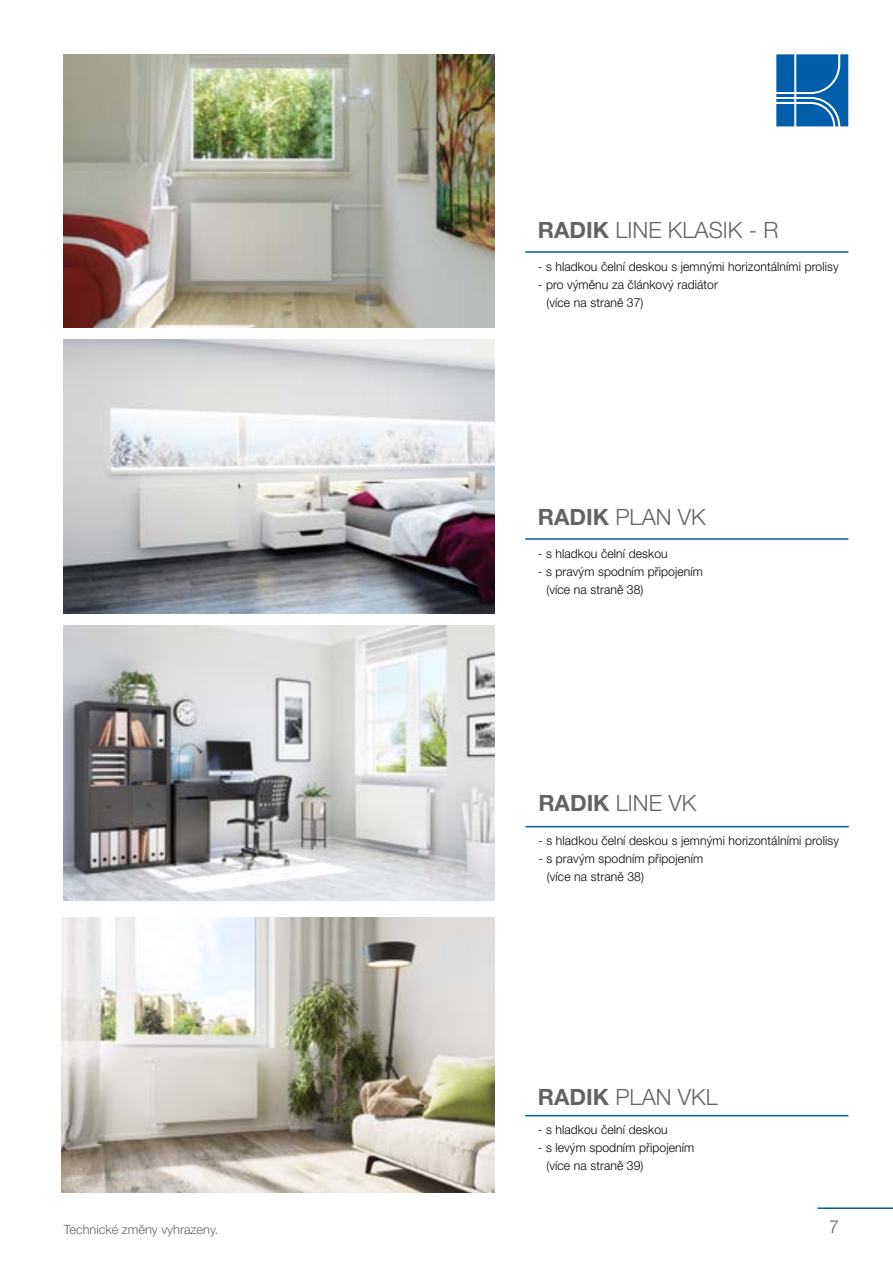
<style>
.page{position:relative;width:893px;height:1263px;background:#fff}
.page>*{position:absolute;margin:0;border:0;box-sizing:border-box;transform-origin:0 0}
.t1{font:300 22.5px "Helvetica Neue LT Pro";color:#636362}
.t2{font:300 18px "Helvetica Neue LT Pro";color:#636362}
.t3{font:300 12.75px "Helvetica Neue LT Pro";color:#636362}
.t4{font:300 12.45px/18px "Helvetica Neue LT Pro";letter-spacing:.01em;color:#000}
.s1{font-weight:700}
</style>
<div class="page">
<svg style="left:776px;top:54px;width:72px;height:72px;background:#2072b4"></svg>
<hr style="left:817px;top:1207px;width:76px;height:2px;background:#005eaa">
<img style="left:62px;top:918px;width:432px;height:275px">
<hr style="left:525px;top:1115px;width:323px;height:1px;background:#005eaa">
<img style="left:64px;top:626px;width:431px;height:274px">
<hr style="left:526px;top:826px;width:323px;height:1px;background:#005eaa">
<hr style="left:525px;top:251px;width:323px;height:2px;background:#005eaa">
<img style="left:64px;top:340px;width:431px;height:273px">
<hr style="left:525px;top:538px;width:323px;height:2px;background:#005eaa">
<img style="left:64px;top:54px;width:431px;height:273px">
<h1 class="t1" style="left:538px;top:216px;width:242px"><span class="s1">RADIK</span> LINE KLASIK - R</h1>
<p class="t4" style="left:538px;top:257px;width:302px">- s hladkou čelní deskou s jemnými horizontálními prolisy</p>
<p class="t4" style="left:546px;top:275px;width:173px;text-indent:-9px">- pro výměnu za článkový radiátor (více na straně 37)</p>
<h1 class="t1" style="left:538px;top:503px;width:169px"><span class="s1">RADIK</span> PLAN VK</h1>
<p class="t4" style="left:538px;top:544px;width:131px">- s hladkou čelní deskou</p>
<p class="t4" style="left:546px;top:562px;width:158px;text-indent:-9px">- s pravým spodním připojením (více na straně 38)</p>
<h1 class="t1" style="left:538px;top:789px;width:159px"><span class="s1">RADIK</span> LINE VK</h1>
<p class="t4" style="left:538px;top:831px;width:302px">- s hladkou čelní deskou s jemnými horizontálními prolisy</p>
<p class="t4" style="left:547px;top:849px;width:158px;text-indent:-9px">- s pravým spodním připojením (více na straně 38)</p>
<h1 class="t1" style="left:538px;top:1083px;width:182px"><span class="s1">RADIK</span> PLAN VKL</h1>
<p class="t4" style="left:538px;top:1120px;width:131px">- s hladkou čelní deskou</p>
<p class="t4" style="left:546px;top:1138px;width:149px;text-indent:-9px">- s levým spodním připojením (více na straně 39)</p>
<p class="t3" style="left:64px;top:1221px;width:156px">Technické změny vyhrazeny.</p>
<h2 class="t2" style="left:829px;top:1216px;width:12px">7</h2>
</div>
